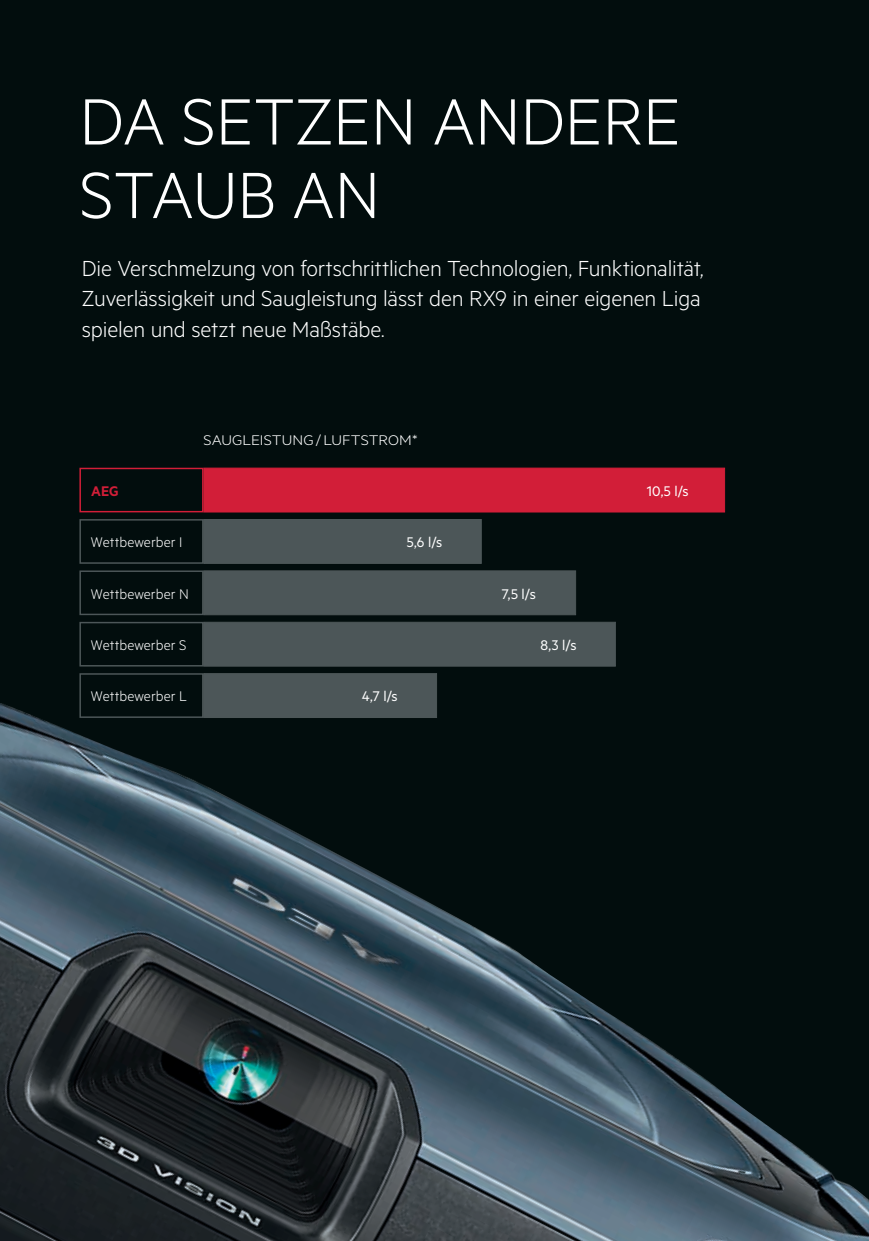
<style>
.page{position:relative;width:869px;height:1241px;background:#fff}
.page>*{position:absolute;margin:0;border:0;box-sizing:border-box;transform-origin:0 0}
.t1{font:300 73.5px/73.5px "Metric";color:#fff}
.t2{font:300 24.5px/30.1px "Metric";letter-spacing:-.01em;color:#fff}
.t3{font:300 15.75px "Metric";letter-spacing:.005em;color:#fff}
.t4{font:15.75px "Metric";color:#fff}
.t5{font:300 15.75px "Metric";letter-spacing:.005em;color:#fff;scale:1.11 1}
.t6{font:600 15.75px "Metric";color:#d21e38}
</style>
<div class="page">
<div style="left:0;top:0;width:868px;height:1240px;background:#020d0d"></div>
<img style="left:0;top:703px;width:868px;height:537px">
<div style="left:203px;top:519px;width:278px;height:44px;background:#4c5658"></div>
<div style="left:203px;top:570px;width:372px;height:45px;background:#4c5658"></div>
<div style="left:203px;top:621px;width:412px;height:45px;background:#4c5658"></div>
<div style="left:203px;top:673px;width:234px;height:44px;background:#4c5658"></div>
<div style="left:79px;top:467px;width:124px;height:45px;border:1px solid #d21e38"></div>
<div style="left:203px;top:467px;width:521px;height:45px;background:#d21e38;border:1px solid #d21e38"></div>
<h1 class="t1" style="left:79px;top:82px;width:602px">DA SETZEN ANDERE<br>STAUB AN</h1>
<p class="t2" style="left:82px;top:252px;width:623px">Die Verschmelzung von fortschrittlichen Technologien, Funktionalität,<br>Zuverlässigkeit und Saugleistung lässt den RX9 in einer eigenen Liga spielen und setzt neue Maßstäbe.</p>
<p class="t5" style="left:203px;top:430px;width:194px">SAUGLEISTUNG/LUFTSTROM*</p>
<p class="t6" style="left:91px;top:481px;width:29px">AEG</p>
<p class="t4" style="left:646px;top:482px;width:43px">10,5 l/s</p>
<p class="t3" style="left:91px;top:533px;width:93px">Wettbewerber I</p>
<p class="t4" style="left:406px;top:533px;width:37px">5,6 l/s</p>
<p class="t3" style="left:91px;top:584px;width:99px">Wettbewerber N</p>
<p class="t4" style="left:501px;top:584px;width:35px">7,5 l/s</p>
<p class="t3" style="left:91px;top:636px;width:97px">Wettbewerber S</p>
<p class="t4" style="left:540px;top:636px;width:37px">8,3 l/s</p>
<p class="t3" style="left:91px;top:687px;width:97px">Wettbewerber L</p>
<p class="t4" style="left:362px;top:687px;width:37px">4,7 l/s</p>
</div>
